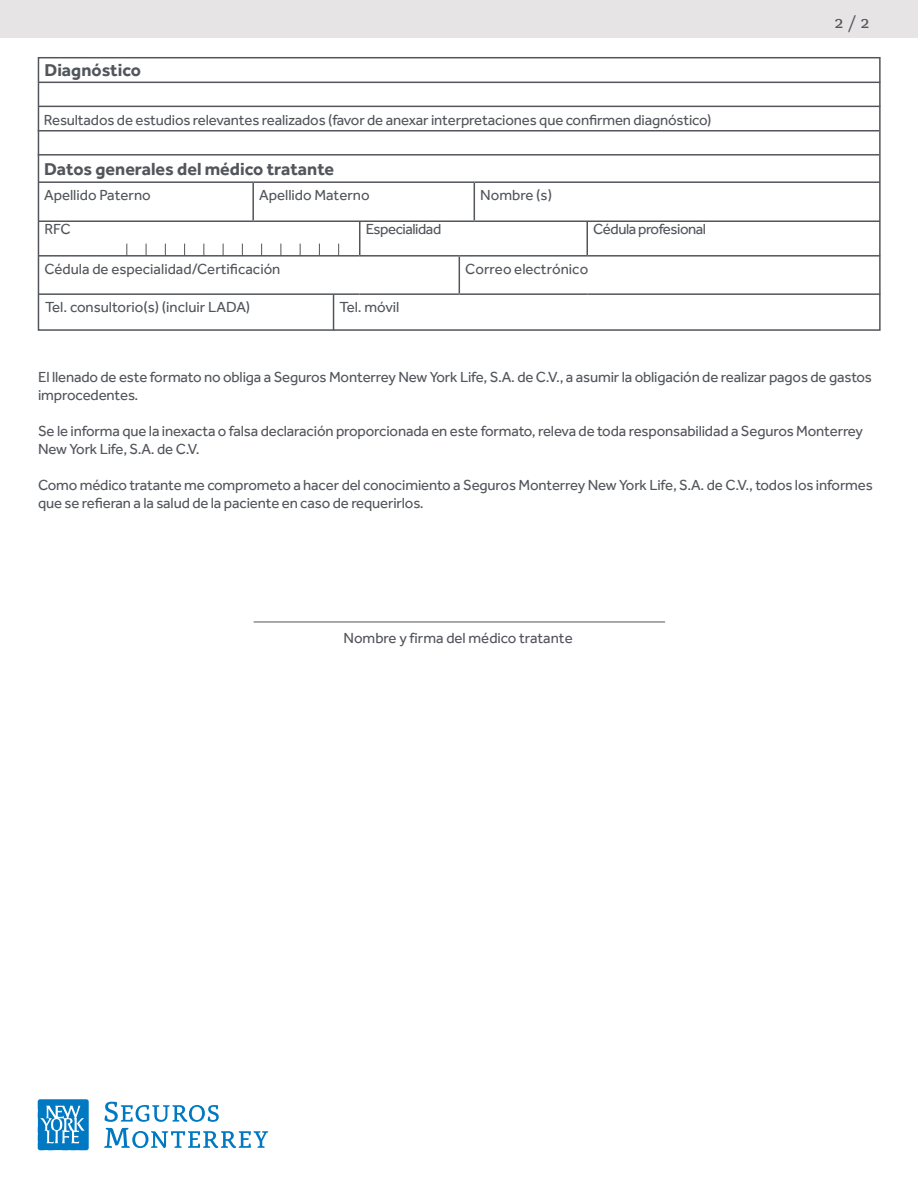
<style>
.page{position:relative;width:918px;height:1188px;background:#fff}
.page>*{position:absolute;margin:0;border:0;box-sizing:border-box;transform-origin:0 0}
.t1{font:24px "Alda OT";color:#52555b}
.t2{font:700 18px "NYLIC Effra";color:#52555b}
.t3{font:18px "Alda OT";color:#52555b}
.t4{font:15px/18px "NYLIC Effra";letter-spacing:-.01em;color:#52555b}
.t5{font:15px "NYLIC Effra";letter-spacing:-.03em;color:#52555b}
.s1{font-style:inherit}
</style>
<div class="page">
<div style="left:38px;top:1099px;width:51px;height:51px;background:#0079c2;border-radius:2px"></div>
<svg style="left:104px;top:1102px;width:115px;height:20px"></svg>
<svg style="left:104px;top:1128px;width:164px;height:20px"></svg>
<svg style="left:37px;top:1102px;width:48px;height:49px"></svg>
<hr style="left:38px;top:181px;width:215px;height:2px;background:#52555b">
<hr style="left:38px;top:220px;width:215px;height:2px;background:#52555b">
<hr style="left:252px;top:183px;width:2px;height:37px;background:#52555b">
<hr style="left:253px;top:181px;width:221px;height:2px;background:#52555b">
<hr style="left:253px;top:220px;width:221px;height:2px;background:#52555b">
<hr style="left:474px;top:183px;width:1px;height:37px;background:#52555b">
<hr style="left:474px;top:181px;width:406px;height:2px;background:#52555b">
<hr style="left:474px;top:220px;width:406px;height:2px;background:#52555b">
<hr style="left:359px;top:222px;width:1px;height:33px;background:#52555b">
<hr style="left:586px;top:222px;width:2px;height:33px;background:#52555b">
<hr style="left:38px;top:255px;width:322px;height:2px;background:#52555b">
<hr style="left:360px;top:255px;width:99px;height:2px;background:#52555b">
<hr style="left:38px;top:293px;width:322px;height:2px;background:#52555b">
<hr style="left:360px;top:293px;width:99px;height:2px;background:#52555b">
<hr style="left:459px;top:255px;width:128px;height:2px;background:#52555b">
<hr style="left:587px;top:255px;width:293px;height:2px;background:#52555b">
<hr style="left:459px;top:257px;width:1px;height:36px;background:#52555b">
<hr style="left:459px;top:293px;width:128px;height:2px;background:#52555b">
<hr style="left:587px;top:293px;width:293px;height:2px;background:#52555b">
<hr style="left:333px;top:294px;width:1px;height:36px;background:#52555b">
<div style="left:0;top:0;width:918px;height:38px;background:#e6e4e5"></div>
<div style="left:38px;top:57px;width:843px;height:274px;border:2px solid #52555b"></div>
<hr style="left:38px;top:130px;width:841px;height:2px;background:#52555b">
<hr style="left:38px;top:154px;width:841px;height:2px;background:#52555b">
<hr style="left:38px;top:82px;width:842px;height:1px;background:#52555b">
<hr style="left:38px;top:106px;width:842px;height:1px;background:#52555b">
<hr style="left:254px;top:622px;width:411px;height:1px;background:#52555b">
<p class="t2" style="left:44px;top:59px;width:98px">Diagnóstico</p>
<p class="t4" style="left:44px;top:111px;width:669px">Resultados de estudios relevantes realizados (favor de anexar interpretaciones que confirmen diagnóstico)</p>
<p class="t2" style="left:44px;top:158px;width:292px">Datos generales del médico tratante</p>
<p class="t4" style="left:44px;top:186px;width:108px">Apellido Paterno</p>
<p class="t4" style="left:259px;top:186px;width:112px">Apellido Materno</p>
<p class="t4" style="left:480px;top:186px;width:73px">Nombre (s)</p>
<p class="t4" style="left:44px;top:220px;width:28px">RFC</p>
<p class="t5" style="left:366px;top:220px;width:77px">Especialidad</p>
<p class="t5" style="left:593px;top:220px;width:114px">Cédula profesional</p>
<p class="t4" style="left:44px;top:260px;width:237px">Cédula de especialidad/Certificación</p>
<p class="t4" style="left:465px;top:260px;width:124px">Correo ele<span class="s1">c</span>trónico</p>
<p class="t4" style="left:45px;top:298px;width:206px">Tel. consultorio(s) (incluir LADA)</p>
<p class="t4" style="left:340px;top:298px;width:61px">Tel. móvil</p>
<h1 class="t1" style="left:830px;top:11px;width:49px">2 / 8</h1>
<p class="t3" style="left:835px;top:15px;width:36px">2 / 2</p>
<p class="t4" style="left:38px;top:368px;width:836px">El llenado de este formato no obliga a Seguros Monterrey New York Life, S.A. de C.V., a asumir la obligación de realizar pagos de gastos improcedentes.</p>
<p class="t4" style="left:38px;top:422px;width:827px">Se le informa que la inexacta o falsa declaración proporcionada en este formato, releva de toda responsabilidad a Seguros Monterrey<br>New York Life, S.A. de C.V.</p>
<p class="t4" style="left:38px;top:476px;width:836px">Como médico tratante me comprometo a hacer del conocimiento a Seguros Monterrey New York Life, S.A. de C.V., todos los informes que se refieran a la salud de la paciente en caso de requerirlos.</p>
<p class="t4" style="left:343px;top:629px;width:231px">Nombre y firma del médico tratante</p>
</div>
